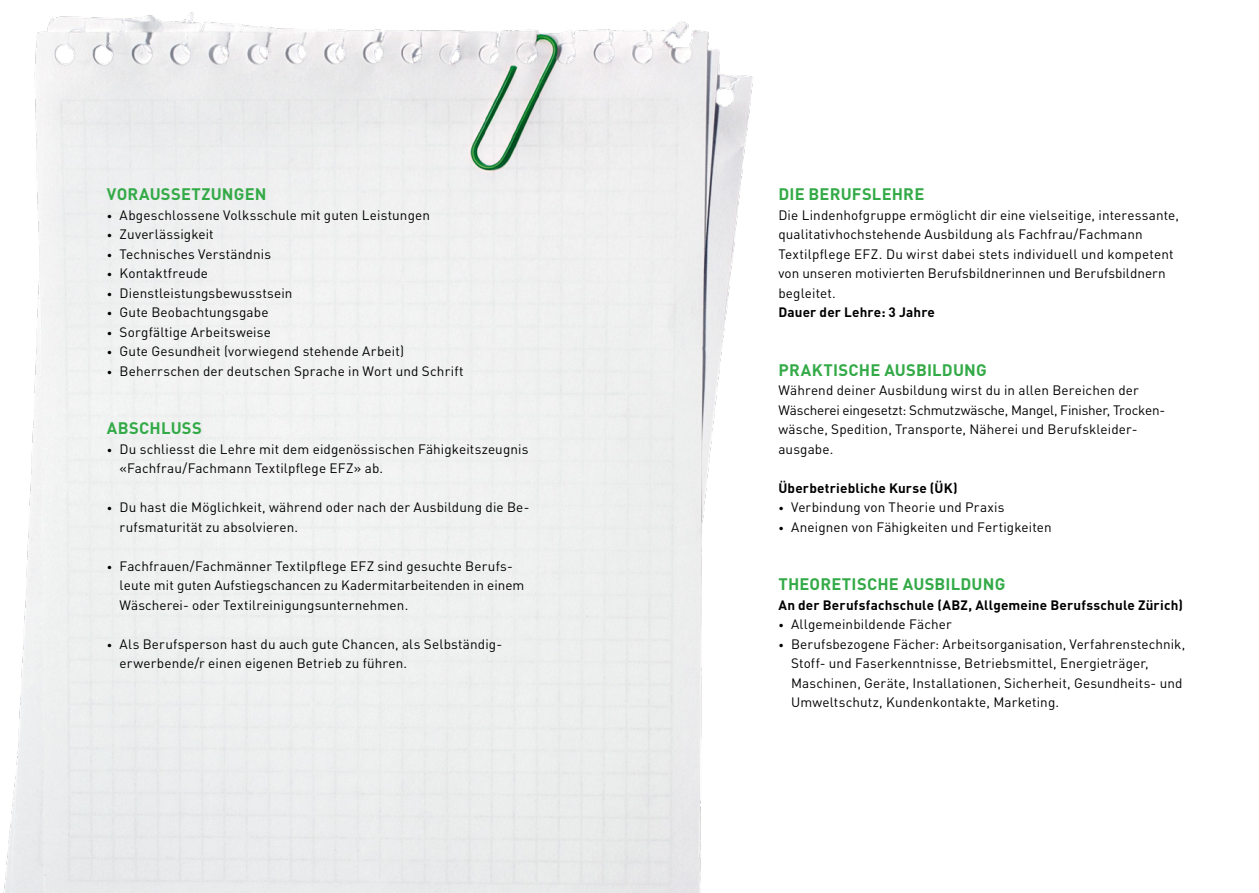
<style>
.page{position:relative;width:1259px;height:893px;background:#fff}
.page>*{position:absolute;margin:0;border:0;box-sizing:border-box;transform-origin:0 0}
.Titel_Inhalt{font:700 16.5px "DIN Pro";letter-spacing:.015em;color:#33aa47}
.Grundtext{font:13.5px/19.5px "DIN Pro";letter-spacing:.01em;color:#000}
.Untertitel_Inhalt{font:700 13.5px "DIN Pro";letter-spacing:.015em;color:#000}
.s1{font-size:10.5px}
</style>
<div class="page">
<img style="left:3px;top:12px;width:750px;height:881px">
<p class="Titel_Inhalt" style="left:107px;top:183px;width:161px">VORAUSSETZUNGEN</p>
<p class="Grundtext" style="left:107px;top:205px;width:325px"><span class="s1">•</span> Abgeschlossene Volksschule mit guten Leistungen</p>
<p class="Grundtext" style="left:107px;top:224px;width:108px"><span class="s1">•</span> Zuverlässigkeit</p>
<p class="Grundtext" style="left:107px;top:244px;width:166px"><span class="s1">•</span> Technisches Verständnis</p>
<p class="Grundtext" style="left:107px;top:263px;width:103px"><span class="s1">•</span> Kontaktfreude</p>
<p class="Grundtext" style="left:107px;top:283px;width:187px"><span class="s1">•</span> Dienstleistungsbewusstsein</p>
<p class="Grundtext" style="left:107px;top:302px;width:163px"><span class="s1">•</span> Gute Beobachtungsgabe</p>
<p class="Grundtext" style="left:107px;top:322px;width:166px"><span class="s1">•</span> Sorgfältige Arbeitsweise</p>
<p class="Grundtext" style="left:107px;top:341px;width:299px"><span class="s1">•</span> Gute Gesundheit (vorwiegend stehende Arbeit)</p>
<p class="Grundtext" style="left:107px;top:361px;width:358px"><span class="s1">•</span> Beherrschen der deutschen Sprache in Wort und Schrift</p>
<p class="Titel_Inhalt" style="left:107px;top:417px;width:96px">ABSCHLUSS</p>
<p class="Grundtext" style="left:120px;top:439px;width:410px;text-indent:-13px"><span class="s1">•</span> Du schliesst die Lehre mit dem eidgenössischen Fähigkeitszeugnis «Fachfrau/Fachmann Textilpflege EFZ» ab.</p>
<p class="Grundtext" style="left:120px;top:497px;width:411px;text-indent:-13px"><span class="s1">•</span> Du hast die Möglichkeit, während oder nach der Ausbildung die Be&shy;rufsmaturität zu absolvieren.</p>
<p class="Grundtext" style="left:120px;top:556px;width:406px;text-indent:-13px"><span class="s1">•</span> Fachfrauen/Fachmänner Textilpflege EFZ sind gesuchte Berufs&shy;leute mit guten Aufstiegschancen zu Kadermitarbeitenden in einem<br>Wäscherei- oder Textilreinigungsunternehmen.</p>
<p class="Grundtext" style="left:120px;top:634px;width:384px;text-indent:-13px"><span class="s1">•</span> Als Berufsperson hast du auch gute Chancen, als Selbständig&shy;erwerbende/r einen eigenen Betrieb zu führen.</p>
<p class="Titel_Inhalt" style="left:778px;top:183px;width:147px">DIE BERUFSLEHRE</p>
<p class="Grundtext" style="left:778px;top:205px;width:402px">Die Lindenhofgruppe ermöglicht dir eine vielseitige, interessante,</p>
<p class="Grundtext" style="left:778px;top:224px;width:397px">qualitativhochstehende Ausbildung als Fachfrau/Fachmann Textilpflege EFZ. Du wirst dabei stets individuell und kompetent von unseren motivierten Berufsbildnerinnen und Berufsbildnern begleitet.</p>
<p class="Untertitel_Inhalt" style="left:778px;top:303px;width:158px">Dauer der Lehre: 3 Jahre</p>
<p class="Titel_Inhalt" style="left:778px;top:359px;width:210px">PRAKTISCHE AUSBILDUNG</p>
<p class="Grundtext" style="left:778px;top:380px;width:388px">Während deiner Ausbildung wirst du in allen Bereichen der Wäscherei eingesetzt: Schmutzwäsche, Mangel, Finisher, Trocken&shy;wäsche, Spedition, Transporte, Näherei und Berufskleider&shy;ausgabe.</p>
<p class="Untertitel_Inhalt" style="left:778px;top:479px;width:181px">Überbetriebliche Kurse (ÜK)</p>
<p class="Grundtext" style="left:778px;top:497px;width:228px"><span class="s1">•</span> Verbindung von Theorie und Praxis</p>
<p class="Grundtext" style="left:778px;top:517px;width:275px"><span class="s1">•</span> Aneignen von Fähigkeiten und Fertigkeiten</p>
<p class="Titel_Inhalt" style="left:778px;top:573px;width:228px">THEORETISCHE AUSBILDUNG</p>
<p class="Untertitel_Inhalt" style="left:778px;top:596px;width:406px">An der Berufsfachschule (ABZ, Allgemeine Berufsschule Zürich)</p>
<p class="Grundtext" style="left:778px;top:614px;width:175px"><span class="s1">•</span> Allgemeinbildende Fächer</p>
<p class="Grundtext" style="left:791px;top:634px;width:396px;text-indent:-13px"><span class="s1">•</span> Berufsbezogene Fächer: Arbeitsorganisation, Verfahrenstechnik, Stoff- und Faserkenntnisse, Betriebsmittel, Energieträger, Maschinen, Geräte, Installationen, Sicherheit, Gesundheits- und Umweltschutz, Kundenkontakte, Marketing.</p>
</div>
